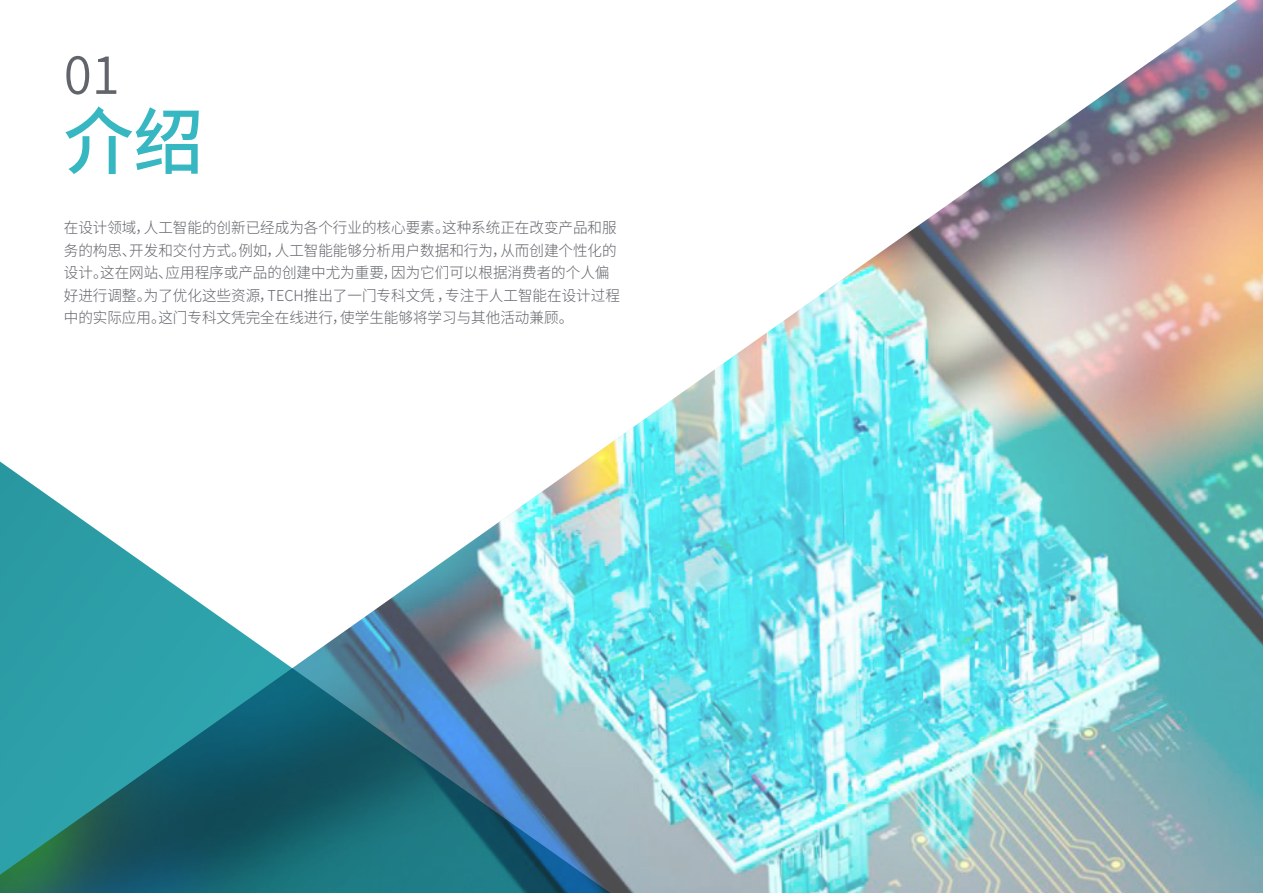
<style>
.page{position:relative;width:1263px;height:893px;background:#fff}
.page>*{position:absolute;margin:0;border:0;box-sizing:border-box;transform-origin:0 0}
.t1{font:500 72px "Source Han Sans CN";color:#36b7c1}
.t2{font:52.5px "Source Han Sans CN";color:#61646a}
.t3{font:300 15px/22.5px "Source Han Sans CN";color:#61646a}
</style>
<div class="page">
<img style="left:606px;top:0;width:657px;height:893px">
<svg style="left:0;top:446px;width:640px;height:447px"></svg>
<h2 class="t2" style="left:64px;top:45px;width:57px">01</h2>
<h1 class="t1" style="left:64px;top:101px;width:141px">介绍</h1>
<p class="t3" style="left:64px;top:217px;width:558px">在设计领域，人工智能的创新已经成为各个行业的核心要素。这种系统正在改变产品和服务的构思、开发和交付方式。例如，人工智能能够分析用户数据和行为，从而创建个性化的设计。这在网站、应用程序或产品的创建中尤为重要，因为它们可以根据消费者的个人偏好进行调整。为了优化这些资源，TECH推出了一门专科文凭 ，专注于人工智能在设计过程中的实际应用。这门专科文凭完全在线进行，使学生能够将学习与其他活动兼顾。</p>
</div>
